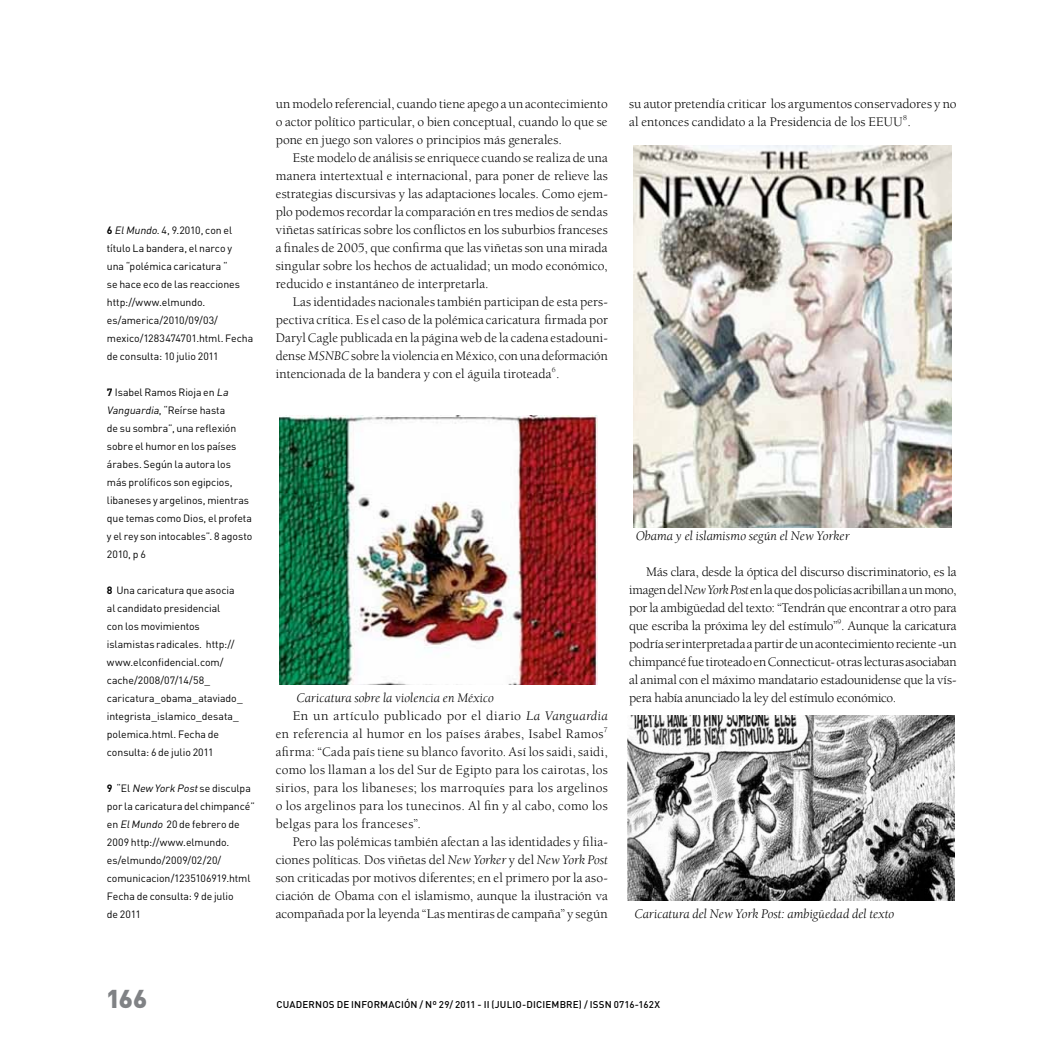
<style>
.page{position:relative;width:1063px;height:1063px;background:#fff}
.page>*{position:absolute;margin:0;border:0;box-sizing:border-box;transform-origin:0 0}
.t1{font:900 25.5px "DIN";color:#808285}
.t2{font:13.5px/18px "Berkeley Std";color:#000;text-align:justify}
.t3{font:italic 13.5px "Berkeley Std";color:#000}
.t4{font:10.5px/18px "DIN";letter-spacing:-.005em;color:#000}
.t5{font:500 9.75px "DIN";letter-spacing:.02em;color:#000}
.s1{font-weight:700}
.s2{font-style:italic}
</style>
<div class="page">
<img style="left:634px;top:146px;width:318px;height:381px">
<img style="left:627px;top:715px;width:328px;height:185px">
<img style="left:279px;top:416px;width:318px;height:268px">
<p class="t4" style="left:107px;top:221px;width:148px"><span class="s1">6</span> <span class="s2">ElMundo</span>. 4, 9.2010, con el título La bandera, el narco y<br>una “polémica caricatura “<br>se hace eco de las reacciones http://www.elmundo. es/america/2010/09/03/ mexico/1283474701.html. Fecha de consulta: 10 julio 2011</p>
<p class="t4" style="left:107px;top:383px;width:147px"><span class="s1">7</span> Isabel Ramos Rioja en <span class="s2">La<br>Vanguardia</span>, “Reírse hasta<br>de su sombra”, una reflexión sobre el humor en los países árabes. Según la autora los más prolíficos son egipcios, libaneses y argelinos, mientras que temas como Dios, el profeta y el rey son intocables”. 8 agosto<br>2010, p 6</p>
<p class="t4" style="left:107px;top:581px;width:137px"><span class="s1">8</span> Una caricatura que asocia al candidato presidencial<br>con los movimientos islamistas radicales. http:// www.elconfidencial.com/ cache/2008/07/14/58_ caricatura_obama_ataviado_ integrista_islamico_desata_ polemica.html. Fecha de consulta: 6 de julio 2011</p>
<p class="t4" style="left:107px;top:779px;width:150px"><span class="s1">9</span> “El <span class="s2">New York Post</span>se disculpa por la caricatura del chimpancé” en <span class="s2">ElMundo</span> 20 de febrero de<br>2009 http://www.elmundo. es/elmundo/2009/02/20/ comunicacion/1235106919.html<br>Fecha de consulta: 9 de julio<br>de 2011</p>
<p class="t2" style="left:276px;top:95px;width:334px">un modelo referencial, cuando tiene apego a un acontecimiento o actor político particular, o bien conceptual, cuando lo que se pone en juego son valores o principios más generales.</p>
<p class="t2" style="left:276px;top:149px;width:334px;text-indent:17px">Este modelo de análisis se enriquece cuando se realiza de una manera intertextual e internacional, para poner de relieve las estrategias discursivas y las adaptaciones locales. Como ejem&shy;plo podemos recordar la comparación en tres medios de sendas viñetas satíricas sobre los conflictos en los suburbios franceses a finales de 2005, que confirma que las viñetas son una mirada singular sobre los hechos de actualidad; un modo económico, reducido e instantáneo de interpretarla.</p>
<p class="t2" style="left:276px;top:293px;width:334px;text-indent:17px">Las identidades nacionales también participan de esta pers&shy;pectiva crítica. Es el caso de la polémica caricatura firmada por Daryl Cagle publicada en la página web de la cadena estadouni&shy;dense <span class="s2">MSNBC</span> sobre la violencia en México, con una deformación intencionada de la bandera y con el águila tiroteada<sup>6</sup>.</p>
<p class="t2" style="left:629px;top:95px;width:329px">su autor pretendía criticar los argumentos conservadores y no al entonces candidato a la Presidencia de los EEUU<sup>8</sup>.</p>
<p class="t3" style="left:296px;top:690px;width:199px">Caricatura sobre la violencia en México</p>
<p class="t2" style="left:276px;top:707px;width:334px;text-indent:17px">En un artículo publicado por el diario <span class="s2">La Vanguardia </span>en referencia al humor en los países árabes, Isabel Ramos<sup>7 </sup>afirma: “Cada país tiene su blanco favorito. Así los saidi, saidi, como los llaman a los del Sur de Egipto para los cairotas, los sirios, para los libaneses; los marroquíes para los argelinos o los argelinos para los tunecinos. Al fin y al cabo, como los belgas para los franceses”.</p>
<p class="t2" style="left:276px;top:833px;width:334px;text-indent:17px">Pero las polémicas también afectan a las identidades y filia&shy;ciones políticas. Dos viñetas del <span class="s2">New Yorker</span> y del <span class="s2">New York Post </span>son criticadas por motivos diferentes; en el primero por la aso&shy;ciación de Obama con el islamismo, aunque la ilustración va acompañada por la leyenda “Las mentiras de campaña” y según</p>
<p class="t3" style="left:636px;top:528px;width:216px">Obama y el islamismo según el New Yorker</p>
<p class="t2" style="left:629px;top:563px;width:329px;text-indent:17px">Más clara, desde la óptica del discurso discriminatorio, es la imagen del <span class="s2">New York Post</span> en la que dos policías acribillan a un mono, por la ambigüedad del texto: “Tendrán que encontrar a otro para que escriba la próxima ley del estímulo”<sup>9</sup>. Aunque la caricatura podría ser interpretada a partir de un acontecimiento reciente -un chimpancé fue tiroteado en Connecticut- otras lecturas asociaban al animal con el máximo mandatario estadounidense que la vís&shy;pera había anunciado la ley del estímulo económico.</p>
<p class="t3" style="left:634px;top:906px;width:261px">Caricatura del New York Post: ambigüedad del texto</p>
<h1 class="t1" style="left:106px;top:982px;width:42px">166</h1>
<p class="t5" style="left:277px;top:998px;width:257px">CUADERNOS DE INFORMACIÓN / Nº 29/ 2011 - I I (JU LIO-DICIEM</p>
<p class="t5" style="left:560px;top:998px;width:102px">BRE) / ISSN 0716-162X</p>
</div>
